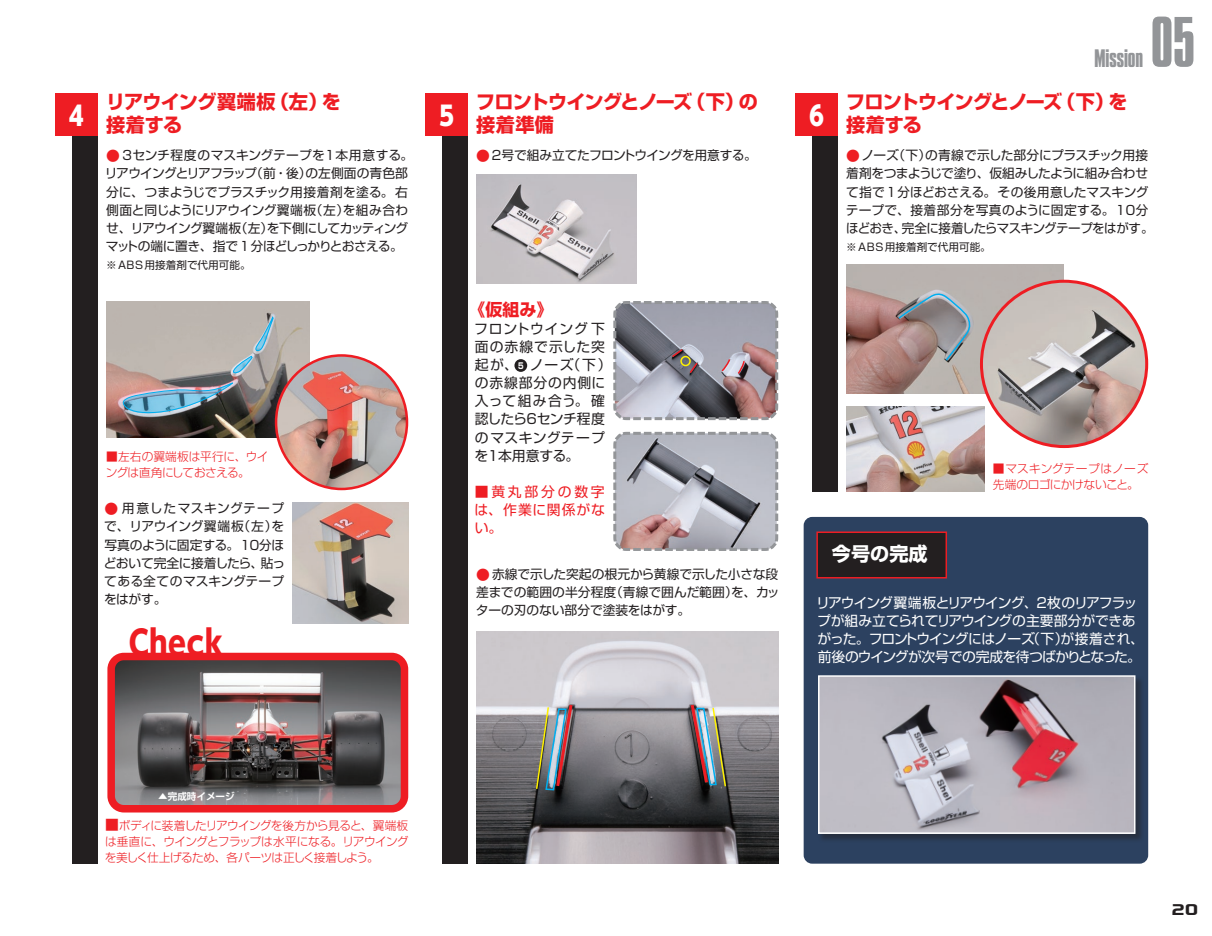
<style>
.page{position:relative;width:1212px;height:936px;background:#fff}
.page>*{position:absolute;margin:0;border:0;box-sizing:border-box;transform-origin:0 0}
.MCLキャプ太字{font:61.05px "Press Gothic";color:#939598}
.t1{font:34.05px "UD Shin Go C Osez Pr 6 Hea";color:#ee1d23}
.t2{font:26.55px "UD Shin Go C Osez Pr 6 Hea";color:#fff}
.MCLキャプ太字-2{font:21.75px "Press Gothic";color:#939598}
.章見出し{font:700 19.2px "Shin Go Pro";letter-spacing:-.04em;color:#ee1d23}
.t3{font:700 19.2px "Shin Go Pro";color:#fff}
.組み立て手順{font:700 16.95px "Shin Go Pro";color:#ee1d23}
.組み立て手順-2{font:13.8px/18px "Shin Go Pro";letter-spacing:-.06em;color:#fff}
.組み立て手順-3{font:13.8px/18px "Shin Go Pro";letter-spacing:.02em;color:#231f20}
.組み立て手順-4{font:13.8px/18px "Shin Go Pro";letter-spacing:.05em;color:#231f20;text-align:justify}
.組み立て手順-5{font:13.8px/18px "Shin Go Pro";letter-spacing:.14em;color:#ee1d23;text-align:justify}
.t4{font:700 13.2px "Ro G San Srf Std";color:#231f20;scale:1.25 1}
.組み立て手順-6{font:12.75px/18px "Shin Go Pro";letter-spacing:-.02em;color:#231f20;text-align:justify}
.組み立て手順-7{font:12.75px/18px "Shin Go Pro";color:#231f20}
.組み立て手順-8{font:12.75px "Shin Go Pro";letter-spacing:-.055em;color:#231f20}
.組み立て手順-9{font:12.75px "Shin Go Pro";letter-spacing:.05em;color:#231f20}
.組み立て手順-10{font:300 11.7px/15.9px "Shin Go Pro";letter-spacing:-.055em;color:#ee1d23;text-align:justify}
.注意点{font:300 11.7px/15.9px "Shin Go Pro";letter-spacing:-.01em;color:#ee1d23}
.組み立て手順-11{font:10.65px "Shin Go Pro";color:#231f20}
.キャプション{font:700 9.6px "Shin Go Pro De";color:#fff}
.t5{font:700 8.55px "Shin Go Pro";color:#fff;scale:.8 1}
.s1{font-size:13.8px;color:#ee1d23}
.s2{font-size:13.8px}
</style>
<div class="page">
<img style="left:292px;top:502px;width:116px;height:121px">
<img style="left:106px;top:301px;width:203px;height:136px">
<img style="left:476px;top:175px;width:160px;height:109px">
<img style="left:476px;top:631px;width:302px;height:232px">
<img style="left:276px;top:355px;width:131px;height:134px">
<div style="left:275px;top:354px;width:133px;height:136px;border:3px solid #ee1d23;border-radius:50%"></div>
<div style="left:804px;top:517px;width:344px;height:346px;background:#2c4160;border-radius:9px"></div>
<div style="left:817px;top:532px;width:129px;height:45px;background:#231f20"></div>
<div style="left:816px;top:531px;width:131px;height:47px;border:2px solid #ee1d23"></div>
<div style="left:817px;top:674px;width:327px;height:168px;background:#231f20;opacity:.5"></div>
<img style="left:820px;top:677px;width:313px;height:154px">
<div style="left:818px;top:675px;width:317px;height:158px;border:1px solid #fff"></div>
<div style="left:72px;top:132px;width:26px;height:731px;background:#231f20"></div>
<div style="left:442px;top:94px;width:26px;height:769px;background:#231f20"></div>
<div style="left:812px;top:94px;width:26px;height:397px;background:#231f20"></div>
<div style="left:55px;top:94px;width:43px;height:42px;background:#ee1d23"></div>
<div style="left:425px;top:94px;width:43px;height:42px;background:#ee1d23"></div>
<div style="left:795px;top:94px;width:43px;height:42px;background:#ee1d23"></div>
<img style="left:116px;top:661px;width:283px;height:142px">
<div style="left:107px;top:652px;width:301px;height:160px;border:8px solid #ee1d23;border-radius:13px"></div>
<div style="left:514px;top:359px;width:13px;height:13px;background:#231f20;border-radius:50%"></div>
<svg style="left:613px;top:431px;width:166px;height:120px"></svg>
<img style="left:846px;top:265px;width:217px;height:128px">
<img style="left:846px;top:406px;width:138px;height:85px">
<img style="left:981px;top:281px;width:166px;height:165px;border-radius:83px">
<svg style="left:897px;top:292px;width:75px;height:69px"></svg>
<img style="left:120px;top:382px;width:114px;height:35px">
<svg style="left:231px;top:316px;width:43px;height:59px"></svg>
<svg style="left:613px;top:301px;width:166px;height:120px"></svg>
<img style="left:689px;top:701px;width:38px;height:87px">
<img style="left:535px;top:701px;width:39px;height:90px">
<div style="left:680px;top:356px;width:11px;height:10px;border:2px solid #fff101;border-radius:50%"></div>
<p class="章見出し" style="left:106px;top:86px;width:236px">リアウイング翼端板（左）を</p>
<p class="章見出し" style="left:106px;top:109px;width:77px">接着する</p>
<p class="章見出し" style="left:476px;top:86px;width:283px">フロントウイングとノーズ（下）の</p>
<p class="章見出し" style="left:476px;top:109px;width:79px">接着準備</p>
<p class="t2" style="left:69px;top:94px;width:16px">4</p>
<p class="t2" style="left:439px;top:94px;width:16px">5</p>
<p class="t2" style="left:809px;top:94px;width:16px">6</p>
<p class="MCLキャプ太字-2" style="left:1094px;top:44px;width:50px">Mission</p>
<p class="MCLキャプ太字" style="left:1151px;top:3px;width:45px">05</p>
<p class="章見出し" style="left:846px;top:86px;width:283px">フロントウイングとノーズ（下）を</p>
<p class="章見出し" style="left:846px;top:109px;width:77px">接着する</p>
<p class="組み立て手順-7" style="left:106px;top:145px;width:309px"><span class="s1">●</span>３センチ程度のマスキングテープを１本用意する。</p>
<p class="組み立て手順-6" style="left:105px;top:163px;width:305px">リアウイングとリアフラップ（前・後）の左側面の青色部分に、つまようじでプラスチック用接着剤を塗る。右側面と同じようにリアウイング翼端板（左）を組み合わせ、リアウイング翼端板（左）を下側にしてカッティングマットの端に置き、指で 1 分ほどしっかりとおさえる。</p>
<p class="組み立て手順-11" style="left:106px;top:256px;width:146px">※ABS用接着剤で代用可能。</p>
<p class="注意点" style="left:106px;top:447px;width:164px">■左右の翼端板は平行に、ウイングは直角にしておさえる。</p>
<p class="組み立て手順-9" style="left:104px;top:498px;width:181px"><span class="s1">●</span> 用意したマスキングテープ</p>
<p class="組み立て手順-6" style="left:104px;top:516px;width:183px">で、リアウイング翼端板（左）を写真のように固定する。１０分ほどおいて完全に接着したら、貼ってある全てのマスキングテープをはがす。</p>
<p class="t1" style="left:129px;top:615px;width:96px">Check</p>
<p class="キャプション" style="left:158px;top:788px;width:78px">▲完成時イメージ</p>
<p class="組み立て手順-10" style="left:105px;top:816px;width:305px"><span class="s2">■</span>ボディに装着したリアウイングを後方から見ると、翼端板は垂直に、ウイングとフラップは水平になる。リアウイングを美しく仕上げるため、各パーツは正しく接着しよう。</p>
<p class="組み立て手順-8" style="left:476px;top:145px;width:282px"><span class="s1">●</span>２号で組み立てたフロントウイングを用意する。</p>
<p class="組み立て手順-6" style="left:846px;top:145px;width:303px"><span class="s1">●</span>ノーズ（下）の青線で示した部分にプラスチック用接</p>
<p class="組み立て手順-6" style="left:846px;top:163px;width:309px;text-align:left">着剤をつまようじで塗り、仮組みしたように組み合わせて指で1分ほどおさえる。その後用意したマスキングテープで、接着部分を写真のように固定する。１０分ほどおき、完全に接着したらマスキングテープをはがす。</p>
<p class="組み立て手順-11" style="left:846px;top:238px;width:146px">※ABS用接着剤で代用可能。</p>
<p class="組み立て手順" style="left:468px;top:296px;width:87px">《仮組み》</p>
<p class="組み立て手順-4" style="left:474px;top:318px;width:132px">フロントウイング下面の赤線で示した突起が、</p>
<p class="組み立て手順-3" style="left:474px;top:354px;width:139px;text-indent:55px">ノーズ（下）の赤線部分の内側に入って組み合う。確認したら６センチ程度のマスキングテープを１本用意する。</p>
<p class="組み立て手順-5" style="left:475px;top:481px;width:132px">■黄丸部分の数字は、作業に関係がない。</p>
<p class="t5" style="left:518px;top:359px;width:8px">5</p>
<p class="組み立て手順-6" style="left:476px;top:563px;width:303px"><span class="s1">●</span> 赤線で示した突起の根元から黄線で示した小さな段</p>
<p class="組み立て手順-7" style="left:476px;top:582px;width:305px">差までの範囲の半分程度（青線で囲んだ範囲）を、カッターの刃のない部分で塗装をはがす。</p>
<p class="注意点" style="left:993px;top:459px;width:157px">■マスキングテープはノーズ先端のロゴにかけないこと。</p>
<p class="t3" style="left:832px;top:538px;width:97px">今号の完成</p>
<p class="組み立て手順-2" style="left:816px;top:591px;width:329px">リアウイング翼端板とリアウイング、２枚のリアフラップが組み立てられてリアウイングの主要部分ができあがった。フロントウイングにはノーズ（下）が接着され、前後のウイングが次号での完成を待つばかりとなった。</p>
<p class="t4" style="left:1171px;top:900px;width:23px">20</p>
</div>
